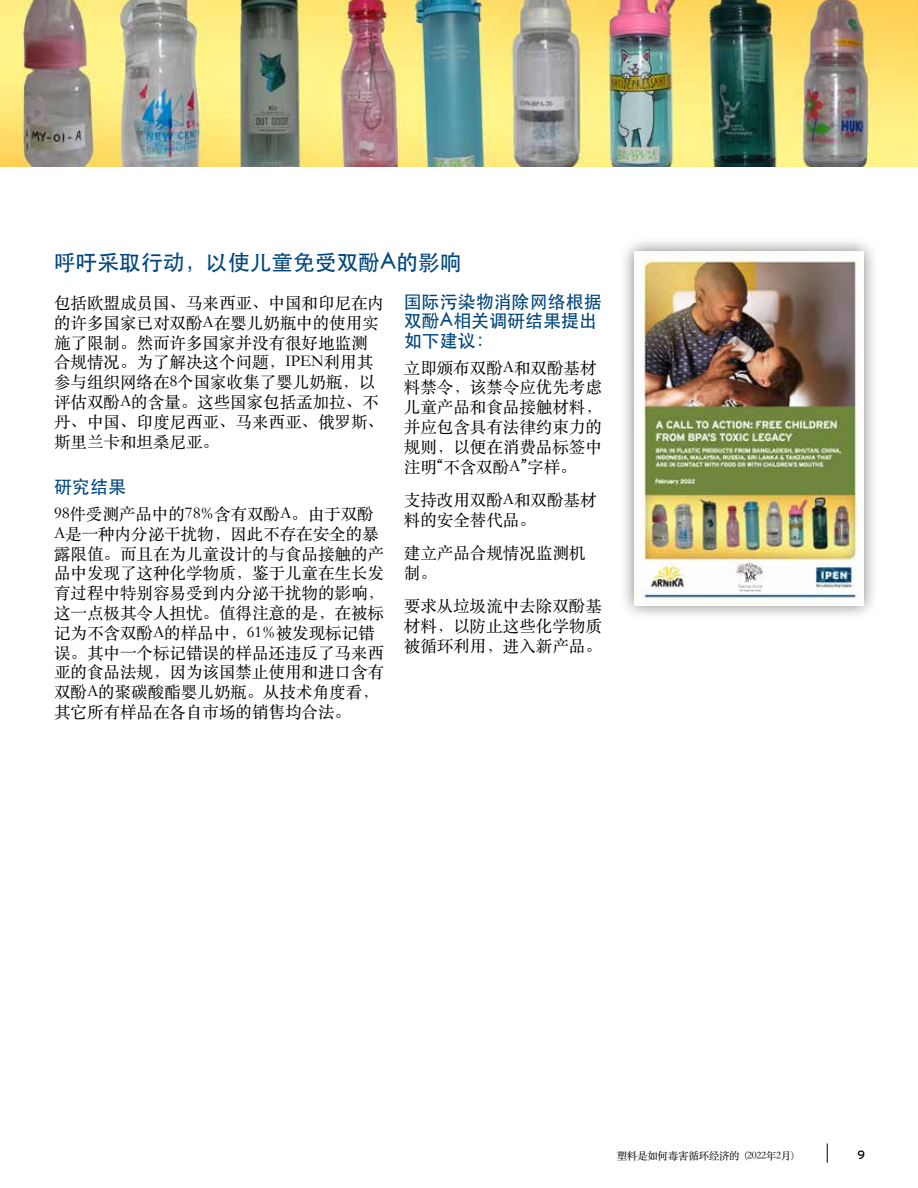
<style>
.page{position:relative;width:918px;height:1188px;background:#fff}
.page>*{position:absolute;margin:0;border:0;box-sizing:border-box;transform-origin:0 0}
.t1{font:500 21.75px "ST Heiti SC";color:#00467e}
.t2{font:500 18px/19.5px "ST Heiti SC";color:#00467e}
.t3{font:16.5px/19.8px "ST Songti SC Regular";color:#000}
.t4{font:12px "Interstate";color:#000}
.t5{font:10.5px "ST Songti SC Regular";letter-spacing:-.025em;color:#000}
</style>
<div class="page">
<svg style="left:827px;top:1144px;width:1px;height:19px"></svg>
<div style="left:619px;top:236px;width:260px;height:385px;background:#000;opacity:.5"></div>
<img style="left:635px;top:251px;width:229px;height:355px">
<img style="left:1px;top:0;width:917px;height:166px">
<img style="left:0;top:0;width:1px;height:166px">
<h1 class="t1" style="left:54px;top:250px;width:409px">呼吁采取行动，以使儿童免受双酚A的影响</h1>
<p class="t3" style="left:54px;top:292px;width:331px">包括欧盟成员国、马来西亚、中国和印尼在内的许多国家已对双酚A在婴儿奶瓶中的使用实施了限制。然而许多国家并没有很好地监测合规情况。为了解决这个问题，IPEN利用其参与组织网络在8个国家收集了婴儿奶瓶，以评估双酚A的含量。这些国家包括孟加拉、不丹、中国、印度尼西亚、马来西亚、俄罗斯、斯里兰卡和坦桑尼亚。</p>
<p class="t2" style="left:54px;top:476px;width:73px">研究结果</p>
<p class="t3" style="left:54px;top:503px;width:331px">98件受测产品中的78%含有双酚A。由于双酚<br>A是一种内分泌干扰物，因此不存在安全的暴露限值。而且在为儿童设计的与食品接触的产品中发现了这种化学物质，鉴于儿童在生长发育过程中特别容易受到内分泌干扰物的影响，这一点极其令人担忧。值得注意的是，在被标记为不含双酚A的样品中，61%被发现标记错误。其中一个标记错误的样品还违反了马来西亚的食品法规，因为该国禁止使用和进口含有双酚A的聚碳酸酯婴儿奶瓶。从技术角度看，其它所有样品在各自市场的销售均合法。</p>
<p class="t2" style="left:404px;top:291px;width:199px">国际污染物消除网络根据双酚A相关调研结果提出如下建议：</p>
<p class="t3" style="left:404px;top:357px;width:199px">立即颁布双酚A和双酚基材料禁令，该禁令应优先考虑儿童产品和食品接触材料，并应包含具有法律约束力的规则，以便在消费品标签中注明“不含双酚A”字样。</p>
<p class="t3" style="left:404px;top:489px;width:194px">支持改用双酚A和双酚基材料的安全替代品。</p>
<p class="t3" style="left:404px;top:542px;width:183px">建立产品合规情况监测机制。</p>
<p class="t3" style="left:404px;top:595px;width:199px;text-align:justify">要求从垃圾流中去除双酚基材料，以防止这些化学物质被循环利用，进入新产品。</p>
<p class="t5" style="left:617px;top:1149px;width:179px">塑料是如何毒害循环经济的 (2022年2月)</p>
<p class="t4" style="left:857px;top:1148px;width:9px">9</p>
</div>
